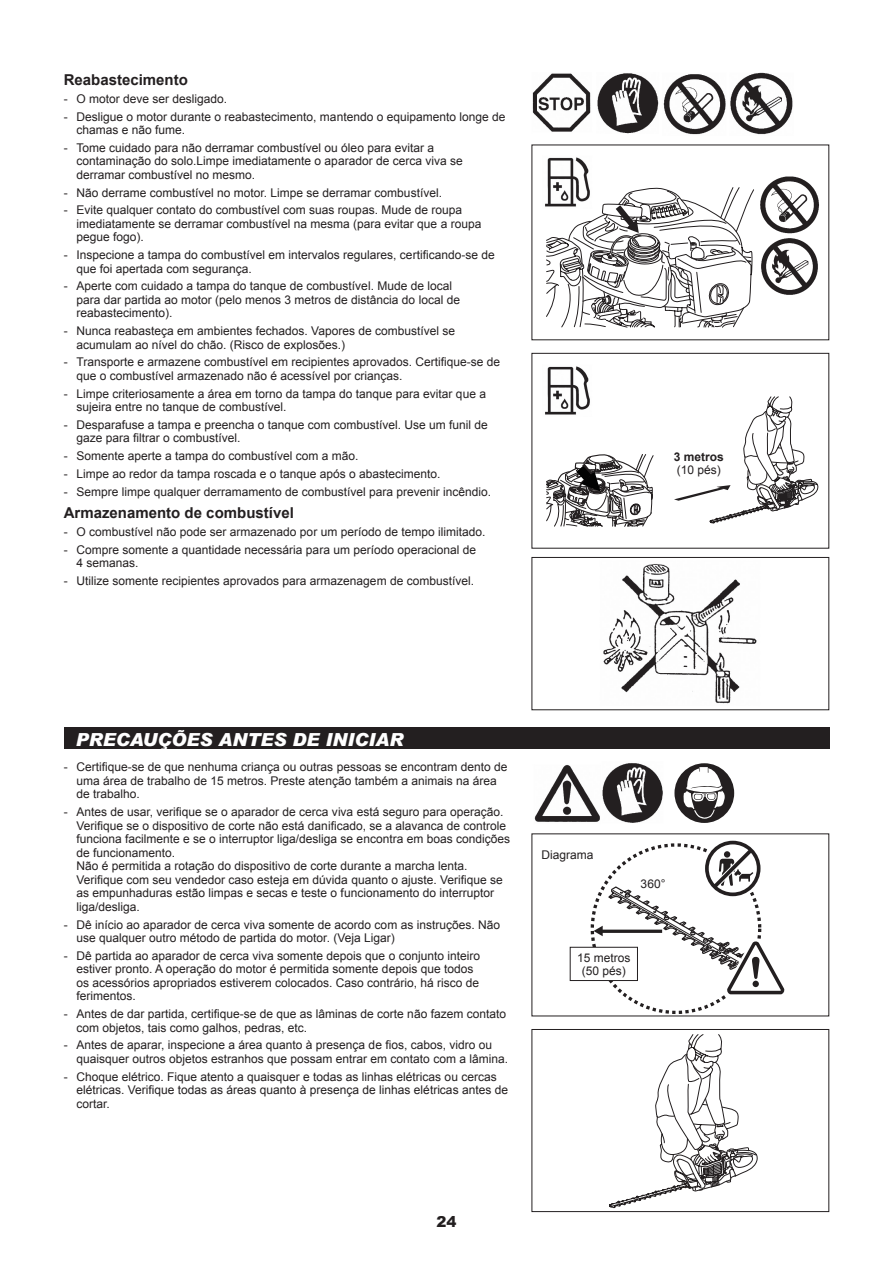
<style>
.page{position:relative;width:893px;height:1263px;background:#fff}
.page>*{position:absolute;margin:0;border:0;box-sizing:border-box;transform-origin:0 0}
.t1{font:italic 900 18px "Arial";color:#fff}
.t2{font:700 15px "Arial";color:#231f20}
.t3{font:900 15px "Arial";color:#231f20}
.t4{font:12px/13.5px "Arial";color:#231f20}
.t5{font:700 12px "Arial";color:#231f20}
</style>
<div class="page">
<div style="left:64px;top:727px;width:765px;height:21px;background:#231f20"></div>
<img style="left:532px;top:72px;width:261px;height:63px">
<svg style="left:546px;top:187px;width:208px;height:141px"></svg>
<img style="left:760px;top:176px;width:59px;height:58px">
<img style="left:761px;top:238px;width:57px;height:57px">
<img style="left:545px;top:157px;width:47px;height:51px">
<svg style="left:546px;top:454px;width:108px;height:73px"></svg>
<svg style="left:674px;top:396px;width:144px;height:128px"></svg>
<div style="left:531px;top:353px;width:298px;height:196px;border:1px solid #231f20"></div>
<img style="left:545px;top:366px;width:45px;height:49px">
<img style="left:603px;top:564px;width:154px;height:140px">
<div style="left:531px;top:557px;width:298px;height:153px;border:1px solid #231f20"></div>
<svg style="left:609px;top:1034px;width:148px;height:174px"></svg>
<div style="left:531px;top:1029px;width:298px;height:183px;border:1px solid #231f20"></div>
<img style="left:534px;top:763px;width:129px;height:60px">
<svg style="left:673px;top:762px;width:63px;height:62px"></svg>
<div style="left:674px;top:763px;width:60px;height:60px;background:#231f20;border-radius:50%"></div>
<svg style="left:683px;top:766px;width:45px;height:55px"></svg>
<svg style="left:594px;top:841px;width:191px;height:158px"></svg>
<div style="left:570px;top:947px;width:67px;height:33px;background:#fff"></div>
<div style="left:570px;top:947px;width:68px;height:34px;border:1px solid #231f20"></div>
<p class="t2" style="left:64px;top:70px;width:126px">Reabastecimento</p>
<p class="t4" style="left:64px;top:92px;width:165px">- O motor deve ser desligado.</p>
<p class="t4" style="left:77px;top:110px;width:430px;text-indent:-13px">- Desligue o motor durante o reabastecimento, mantendo o equipamento longe de chamas e não fume.</p>
<p class="t4" style="left:77px;top:141px;width:388px;text-indent:-13px">- Tome cuidado para não derramar combustível ou óleo para evitar a contaminação do solo.Limpe imediatamente o aparador de cerca viva se derramar combustível no mesmo.</p>
<p class="t4" style="left:64px;top:186px;width:380px">- Não derrame combustível no motor. Limpe se derramar combustível.</p>
<p class="t4" style="left:76px;top:204px;width:406px;text-indent:-13px">- Evite qualquer contato do combustível com suas roupas. Mude de roupa imediatamente se derramar combustível na mesma (para evitar que a roupa pegue fogo).</p>
<p class="t4" style="left:76px;top:248px;width:420px;text-indent:-13px">- Inspecione a tampa do combustível em intervalos regulares, certificando-se de que foi apertada com segurança.</p>
<p class="t4" style="left:76px;top:280px;width:385px;text-indent:-13px">- Aperte com cuidado a tampa do tanque de combustível. Mude de local para dar partida ao motor (pelo menos 3 metros de distância do local de reabastecimento).</p>
<p class="t4" style="left:76px;top:324px;width:380px;text-indent:-13px">- Nunca reabasteça em ambientes fechados. Vapores de combustível se acumulam ao nível do chão. (Risco de explosões.)</p>
<p class="t4" style="left:76px;top:356px;width:425px;text-indent:-13px">- Transporte e armazene combustível em recipientes aprovados. Certifique-se de que o combustível armazenado não é acessível por crianças.</p>
<p class="t4" style="left:76px;top:387px;width:411px;text-indent:-13px">- Limpe criteriosamente a área em torno da tampa do tanque para evitar que a sujeira entre no tanque de combustível.</p>
<p class="t4" style="left:76px;top:418px;width:413px;text-indent:-13px">- Desparafuse a tampa e preencha o tanque com combustível. Use um funil de gaze para filtrar o combustível.</p>
<p class="t4" style="left:64px;top:449px;width:296px">- Somente aperte a tampa do combustível com a mão.</p>
<p class="t4" style="left:64px;top:467px;width:378px">- Limpe ao redor da tampa roscada e o tanque após o abastecimento.</p>
<p class="t4" style="left:64px;top:485px;width:429px">- Sempre limpe qualquer derramamento de combustível para prevenir incêndio.</p>
<p class="t2" style="left:64px;top:503px;width:232px">Armazenamento de combustível</p>
<p class="t4" style="left:64px;top:525px;width:423px">- O combustível não pode ser armazenado por um período de tempo ilimitado.</p>
<p class="t4" style="left:77px;top:543px;width:401px;text-indent:-13px">- Compre somente a quantidade necessária para um período operacional de<br>4 semanas.</p>
<p class="t4" style="left:64px;top:574px;width:412px">- Utilize somente recipientes aprovados para armazenagem de combustível.</p>
<p class="t5" style="left:674px;top:449px;width:52px">3 metros</p>
<p class="t4" style="left:677px;top:463px;width:46px">(10 pés)</p>
<h1 class="t1" style="left:76px;top:728px;width:329px">PRECAUÇÕES ANTES DE INICIAR</h1>
<p class="t4" style="left:77px;top:761px;width:432px;text-indent:-13px">- Certifique-se de que nenhuma criança ou outras pessoas se encontram dento de uma área de trabalho de 15 metros. Preste atenção também a animais na área de trabalho.</p>
<p class="t4" style="left:76px;top:805px;width:435px;text-indent:-13px">- Antes de usar, verifique se o aparador de cerca viva está seguro para operação.<br>Verifique se o dispositivo de corte não está danificado, se a alavanca de controle funciona facilmente e se o interruptor liga/desliga se encontra em boas condições de funcionamento.<br>Não é permitida a rotação do dispositivo de corte durante a marcha lenta.<br>Verifique com seu vendedor caso esteja em dúvida quanto o ajuste. Verifique se as empunhaduras estão limpas e secas e teste o funcionamento do interruptor liga/desliga.</p>
<p class="t4" style="left:76px;top:918px;width:425px;text-indent:-13px">- Dê início ao aparador de cerca viva somente de acordo com as instruções. Não use qualquer outro método de partida do motor. (Veja Ligar)</p>
<p class="t4" style="left:76px;top:949px;width:405px;text-indent:-13px">- Dê partida ao aparador de cerca viva somente depois que o conjunto inteiro estiver pronto. A operação do motor é permitida somente depois que todos os acessórios apropriados estiverem colocados. Caso contrário, há risco de ferimentos.</p>
<p class="t4" style="left:76px;top:1007px;width:431px;text-indent:-13px">- Antes de dar partida, certifique-se de que as lâminas de corte não fazem contato com objetos, tais como galhos, pedras, etc.</p>
<p class="t4" style="left:76px;top:1038px;width:433px;text-indent:-13px">- Antes de aparar, inspecione a área quanto à presença de fios, cabos, vidro ou quaisquer outros objetos estranhos que possam entrar em contato com a lâmina.</p>
<p class="t4" style="left:76px;top:1070px;width:433px;text-indent:-13px">- Choque elétrico. Fique atento a quaisquer e todas as linhas elétricas ou cercas elétricas. Verifique todas as áreas quanto à presença de linhas elétricas antes de cortar.</p>
<p class="t4" style="left:541px;top:848px;width:54px">Diagrama</p>
<p class="t4" style="left:641px;top:877px;width:26px">360°</p>
<p class="t4" style="left:577px;top:951px;width:55px;line-height:12.8px;text-align:center">15 metros (50 pés)</p>
<p class="t3" style="left:436px;top:1210px;width:22px">24</p>
</div>
